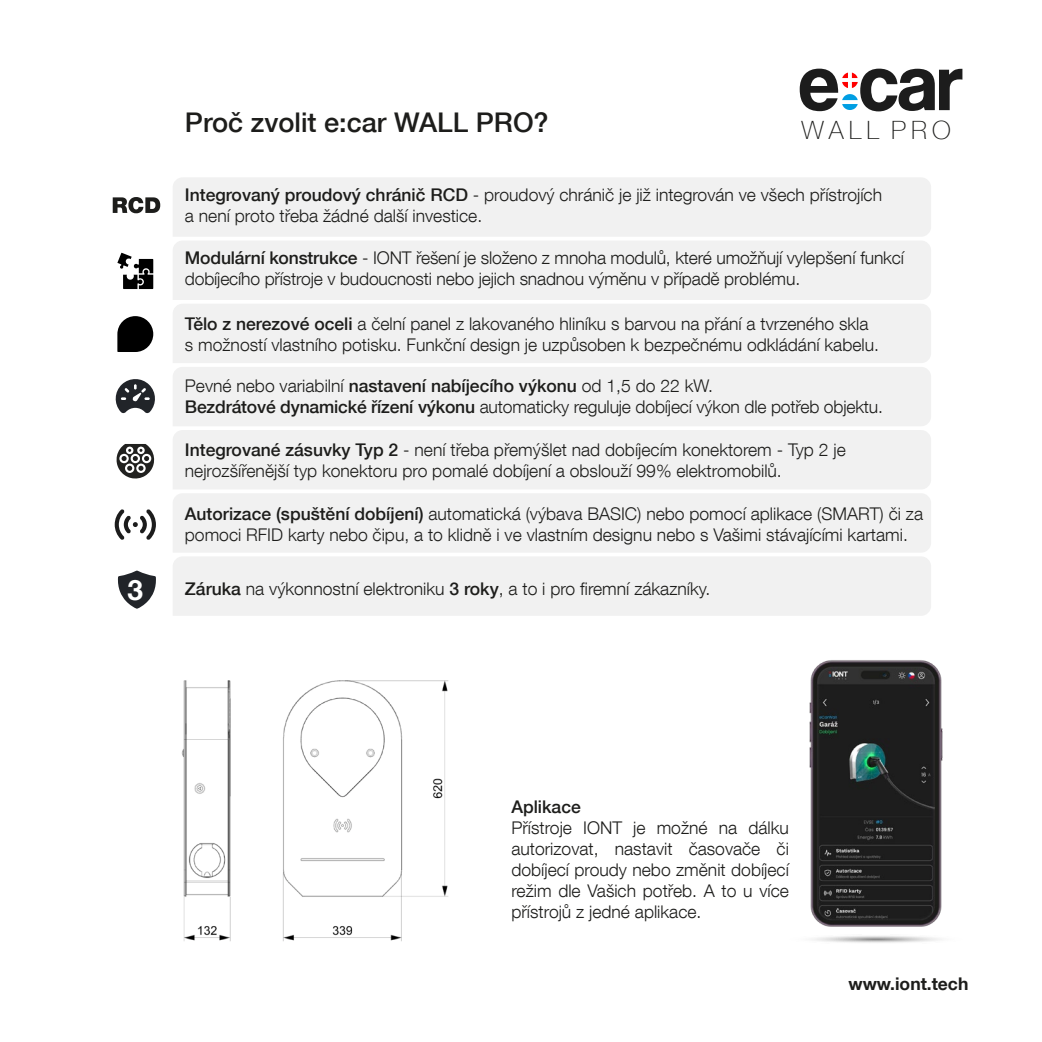
<style>
.page{position:relative;width:1042px;height:1042px;background:#fff}
.page>*{position:absolute;margin:0;border:0;box-sizing:border-box;transform-origin:0 0}
.t1{font:75.77px "Coolvetica";color:#1c1c1c}
.t2{font:700 28px "Helvetica Neue LT Com";color:#fff}
.t3{font:500 27.12px "Helvetica Neue LT Com";color:#1d1d1b}
.t4{font:100 25.2px "Helvetica Neue LT Com";letter-spacing:.2em;color:#1d1d1b}
.t5{font:300 17.5px/21px "Helvetica Neue LT Com";color:#1d1d1b}
.t6{font:700 17.5px "Helvetica Neue LT Com";color:#1d1d1b}
.t7{font:500 17.5px "Helvetica Neue LT Com";color:#1d1d1b}
.s1{font-weight:500}
</style>
<div class="page">
<svg style="left:842px;top:94px;width:16px;height:16px"></svg>
<svg style="left:842px;top:73px;width:16px;height:15px"></svg>
<div style="left:173px;top:493px;width:758px;height:59px;background:#f1f1f1"></div>
<div style="left:173px;top:557px;width:758px;height:59px;background:#f1f1f1"></div>
<div style="left:173px;top:367px;width:758px;height:59px;background:#f1f1f1"></div>
<div style="left:173px;top:241px;width:758px;height:59px;background:#f1f1f1"></div>
<div style="left:173px;top:430px;width:758px;height:59px;background:#f1f1f1"></div>
<div style="left:173px;top:304px;width:758px;height:59px;background:#f1f1f1"></div>
<div style="left:173px;top:178px;width:758px;height:59px;background:#f1f1f1"></div>
<img style="left:809px;top:660px;width:134px;height:283px">
<svg style="left:113px;top:197px;width:47px;height:16px"></svg>
<svg style="left:117px;top:253px;width:36px;height:36px"></svg>
<svg style="left:117px;top:316px;width:36px;height:36px"></svg>
<svg style="left:115px;top:379px;width:40px;height:34px"></svg>
<svg style="left:115px;top:509px;width:41px;height:31px"></svg>
<svg style="left:116px;top:444px;width:39px;height:35px"></svg>
<svg style="left:118px;top:570px;width:38px;height:39px"></svg>
<img style="left:181px;top:680px;width:268px;height:262px">
<h2 class="t2" style="left:128px;top:572px;width:17px">3</h2>
<h3 class="t3" style="left:185px;top:106px;width:365px">Proč zvolit e:car WALL PRO?</h3>
<h1 class="t1" style="left:799px;top:43px;width:166px">e car</h1>
<h3 class="t4" style="left:801px;top:115px;width:151px">WALL PRO</h3>
<p class="t5" style="left:185px;top:184px;width:699px"><span class="s1">Integrovaný proudový chránič RCD</span> - proudový chránič je již integrován ve všech přístrojích a není proto třeba žádné další investice.</p>
<p class="t5" style="left:185px;top:247px;width:720px"><span class="s1">Modulární konstrukce</span> - IONT řešení je složeno z mnoha modulů, které umožňují vylepšení funkcí dobíjecího přístroje v budoucnosti nebo jejich snadnou výměnu v případě problému.</p>
<p class="t5" style="left:185px;top:313px;width:695px"><span class="s1">Tělo z nerezové oceli</span> a čelní panel z lakovaného hliníku s barvou na přání a tvrzeného skla s možností vlastního potisku. Funkční design je uzpůsoben k bezpečnému odkládání kabelu.</p>
<p class="t5" style="left:185px;top:375px;width:699px">Pevné nebo variabilní <span class="s1">nastavení nabíjecího výkonu</span> od 1,5 do 22 kW.<br><span class="s1">Bezdrátové dynamické řízení výkonu</span> automaticky reguluje dobíjecí výkon dle potřeb objektu.</p>
<p class="t5" style="left:185px;top:439px;width:662px"><span class="s1">Integrované zásuvky Typ 2</span> - není třeba přemýšlet nad dobíjecím konektorem - Typ 2 je nejrozšířenější typ konektoru pro pomalé dobíjení a obslouží 99% elektromobilů.</p>
<p class="t5" style="left:185px;top:503px;width:739px"><span class="s1">Autorizace (spuštění dobíjení)</span> automatická (výbava BASIC) nebo pomocí aplikace (SMART) či za pomoci RFID karty nebo čipu, a to klidně i ve vlastním designu nebo s Vašimi stávajícími kartami.</p>
<p class="t5" style="left:185px;top:578px;width:527px"><span class="s1">Záruka</span> na výkonnostní elektroniku <span class="s1">3 roky</span>, a to i pro firemní zákazníky.</p>
<p class="t7" style="left:511px;top:796px;width:71px">Aplikace</p>
<p class="t5" style="left:511px;top:817px;width:279px;text-align:justify">Přístroje IONT je možné na dálku autorizovat, nastavit časovače či dobíjecí proudy nebo změnit dobíjecí režim dle Vašich potřeb. A to u více přístrojů z jedné aplikace.</p>
<p class="t6" style="left:848px;top:972px;width:121px">www.iont.tech</p>
</div>
